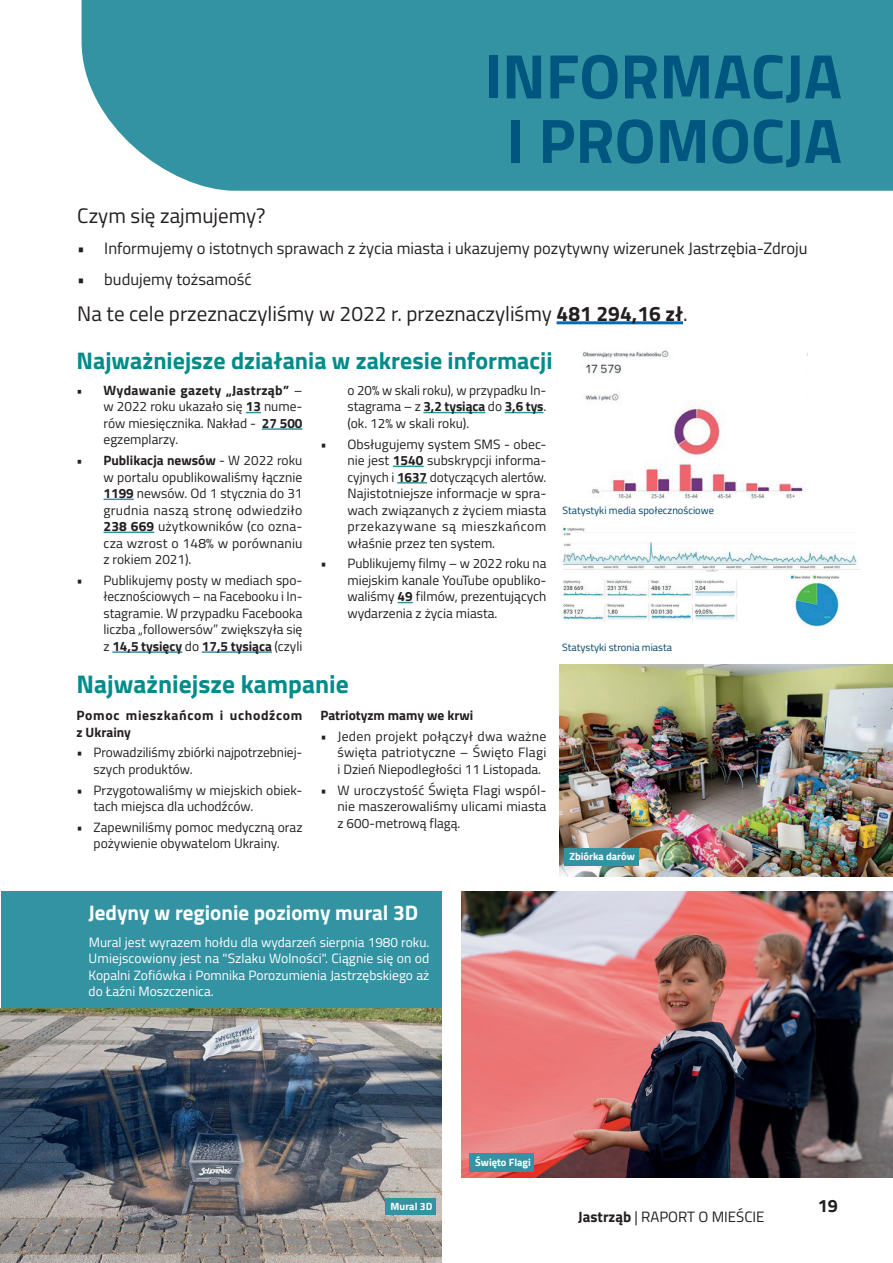
<style>
.page{position:relative;width:893px;height:1263px;background:#fff}
.page>*{position:absolute;margin:0;border:0;box-sizing:border-box;transform-origin:0 0}
.t1{font:700 63px/64.5px "Titillium Web";color:#01567f;text-align:center}
.t2{font:700 25.5px "Titillium Web";color:#018c8b}
.t3{font:700 24px "Titillium Web";color:#018c8b}
.t4{font:21px "Titillium Web";color:#231f20}
.t5{font:700 21px "Titillium Web";color:#fff}
.t6{font:700 18px "Titillium Web";color:#231f20}
.t7{font:16.5px "Titillium Web";color:#231f20}
.t8{font:15px "Titillium Web";color:#231f20}
.t9{font:13.5px/16.5px "Titillium Web";color:#231f20;text-align:justify}
.t10{font:13.5px/16.5px "Titillium Web";color:#fff;text-align:justify}
.t11{font:700 13.5px/16.5px "Titillium Web";letter-spacing:.045em;color:#231f20}
.t12{font:700 13.5px "Titillium Web";color:#231f20}
.t13{font:10.5px "Titillium Web";color:#014569}
.t14{font:700 10.5px "Titillium Web";color:#fff}
.s1{font-weight:700}
</style>
<div class="page">
<img style="left:562px;top:526px;width:299px;height:101px">
<div style="left:1px;top:892px;width:440px;height:117px;background:#3493a2"></div>
<div style="left:82px;top:0;width:811px;height:191px;background:#3493a2"></div>
<hr style="left:557px;top:321px;width:126px;height:3px;background:#006bb6">
<svg style="left:246px;top:412px;width:15px;height:1px"></svg>
<hr style="left:262px;top:428px;width:40px;height:2px;background:#3493a2">
<hr style="left:104px;top:499px;width:30px;height:1px;background:#3493a2">
<hr style="left:104px;top:532px;width:50px;height:1px;background:#3493a2">
<hr style="left:112px;top:651px;width:70px;height:2px;background:#3493a2">
<hr style="left:202px;top:651px;width:70px;height:2px;background:#3493a2">
<hr style="left:423px;top:412px;width:62px;height:1px;background:#3493a2">
<hr style="left:505px;top:412px;width:38px;height:1px;background:#3493a2">
<hr style="left:393px;top:466px;width:31px;height:1px;background:#3493a2">
<hr style="left:397px;top:482px;width:30px;height:2px;background:#3493a2">
<svg style="left:398px;top:602px;width:15px;height:1px"></svg>
<img style="left:582px;top:350px;width:226px;height:149px">
<img style="left:559px;top:664px;width:334px;height:212px">
<img style="left:462px;top:891px;width:431px;height:287px">
<img style="left:0;top:1009px;width:441px;height:254px">
<div style="left:564px;top:848px;width:75px;height:18px;background:#3493a2"></div>
<div style="left:470px;top:1153px;width:64px;height:18px;background:#3493a2"></div>
<div style="left:385px;top:1198px;width:51px;height:17px;background:#3493a2"></div>
<h1 class="t1" style="left:484px;top:41px;width:359px">INFORMACJA<br>I PROMOCJA</h1>
<h3 class="t4" style="left:77px;top:200px;width:190px">Czym się zajmujemy?</h3>
<p class="t7" style="left:77px;top:236px;width:732px">• Informujemy o istotnych sprawach z życia miasta i ukazujemy pozytywny wizerunek Jastrzębia-Zdroju</p>
<p class="t7" style="left:77px;top:267px;width:176px">• budujemy tożsamość</p>
<h3 class="t4" style="left:77px;top:298px;width:612px">Na te cele przeznaczyliśmy w 2022 r. przeznaczyliśmy <span class="s1">481 294,16 zł</span>.</h3>
<h3 class="t3" style="left:77px;top:343px;width:478px">Najważniejsze działania w zakresie informacji</h3>
<p class="t9" style="left:104px;top:381px;width:200px;text-indent:-27px"><span class="s1">• Wydawanie gazety „Jastrząb”</span> – w 2022 roku ukazało się <span class="s1">13</span> nume&shy;rów miesięcznika. Nakład - <span class="s1">27 500 </span>egzemplarzy.</p>
<p class="t9" style="left:104px;top:451px;width:200px;text-indent:-27px"><span class="s1">• Publikacja newsów</span> - W 2022 roku w portalu opublikowaliśmy łącznie <span class="s1">1199</span> newsów. Od 1 stycznia do 31 grudnia naszą stronę odwiedziło <span class="s1">238 669</span> użytkowników (co ozna&shy;cza wzrost o 148% w porównaniu z rokiem 2021).</p>
<p class="t9" style="left:104px;top:571px;width:201px;text-indent:-27px">• Publikujemy posty w mediach spo&shy;łecznościowych – na Facebooku i In&shy;stagramie. W przypadku Facebooka liczba „followersów” zwiększyła się z <span class="s1">14,5 tysięcy</span> do <span class="s1">17,5 tysiąca</span> (czyli</p>
<p class="t9" style="left:347px;top:381px;width:200px">o 20% w skali roku), w przypadku In&shy;stagrama – z <span class="s1">3,2 tysiąca</span> do <span class="s1">3,6 tys</span>. (ok. 12% w skali roku).</p>
<p class="t9" style="left:347px;top:435px;width:200px;text-indent:-27px">• Obsługujemy system SMS - obec&shy;nie jest <span class="s1">1540</span> subskrypcji informa&shy;cyjnych i <span class="s1">1637</span> dotyczących alertów.<br>Najistotniejsze informacje w spra&shy;wach związanych z życiem miasta przekazywane są mieszkańcom właśnie przez ten system.</p>
<p class="t9" style="left:347px;top:555px;width:200px;text-indent:-27px">• Publikujemy filmy – w 2022 roku na miejskim kanale YouTube opubliko&shy;waliśmy <span class="s1">49</span> filmów, prezentujących wydarzenia z życia miasta.</p>
<h2 class="t2" style="left:77px;top:665px;width:274px">Najważniejsze kampanie</h2>
<p class="t11" style="left:77px;top:706px;width:227px">Pomoc mieszkańcom i uchodźcom z Ukrainy</p>
<p class="t9" style="left:94px;top:744px;width:210px;text-indent:-17px">• Prowadziliśmy zbiórki najpotrzebniej&shy;szych produktów.</p>
<p class="t9" style="left:94px;top:781px;width:210px;text-indent:-17px">• Przygotowaliśmy w miejskich obiek&shy;tach miejsca dla uchodźców.</p>
<p class="t9" style="left:77px;top:818px;width:227px;text-align:center">• Zapewniliśmy pomoc medyczną oraz pożywienie obywatelom Ukrainy.</p>
<p class="t12" style="left:320px;top:705px;width:154px">Patriotyzm mamy we krwi</p>
<p class="t9" style="left:337px;top:727px;width:210px;text-indent:-17px">• Jeden projekt połączył dwa ważne święta patriotyczne – Święto Flagi i Dzień Niepodległości 11 Listopada.</p>
<p class="t9" style="left:337px;top:781px;width:210px;text-indent:-17px">• W uroczystość Święta Flagi wspól&shy;nie maszerowaliśmy ulicami miasta z 600-metrową flagą.</p>
<p class="t13" style="left:562px;top:503px;width:153px">Statystyki media społecznościowe</p>
<p class="t13" style="left:562px;top:639px;width:111px">Statystyki stronia miasta</p>
<p class="t14" style="left:570px;top:848px;width:67px">Zbiórka darów</p>
<h3 class="t5" style="left:89px;top:897px;width:331px">Jedyny w regionie poziomy mural 3D</h3>
<p class="t10" style="left:89px;top:933px;width:342px">Mural jest wyrazem hołdu dla wydarzeń sierpnia 1980 roku.<br>Umiejscowiony jest na "Szlaku Wolności". Ciągnie się on od Kopalni Zofiówka i Pomnika Porozumienia Jastrzębskiego aż do Łaźni Moszczenica.</p>
<p class="t14" style="left:391px;top:1199px;width:43px">Mural 3D</p>
<p class="t14" style="left:475px;top:1154px;width:57px">Święto Flagi</p>
<p class="t8" style="left:578px;top:1205px;width:188px"><span class="s1">Jastrząb</span> | RAPORT O MIEŚCIE</p>
<h3 class="t6" style="left:818px;top:1192px;width:22px">19</h3>
</div>
